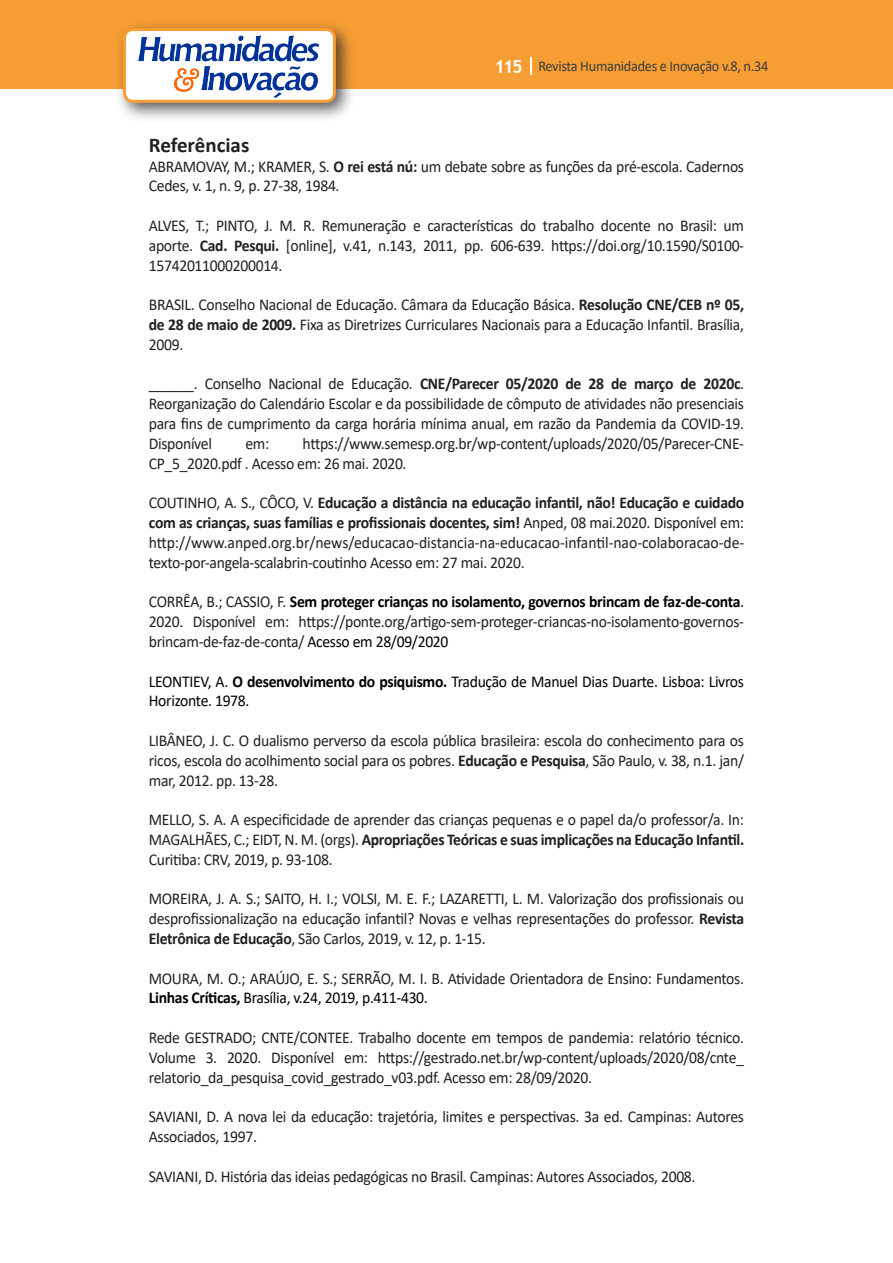
<style>
.page{position:relative;width:893px;height:1263px;background:#fff}
.page>*{position:absolute;margin:0;border:0;box-sizing:border-box;transform-origin:0 0}
.Titulo_2{font:700 21px "Calibri";color:#231f20}
.texto{font:16.5px/19.8px "Calibri";letter-spacing:-.02em;color:#231f20;text-align:justify;scale:.95 1}
.texto-2{font:16.5px/19.8px "Calibri";letter-spacing:-.02em;color:#000;scale:.95 1}
.t1{font:15px "Calibri";letter-spacing:-.02em;color:#3e3e3f;scale:.95 1}
.s1{font-family:"Trebuchet MS";font-weight:700;font-size:18px;color:#fff}
.s2{font-weight:700}
.s3{font-weight:700;color:#000}
.s4{color:#000}
</style>
<div class="page">
<div style="left:0;top:0;width:893px;height:88px;background:#f69e34"></div>
<svg style="left:530px;top:57px;width:2px;height:18px"></svg>
<div style="left:115px;top:20px;width:241px;height:103px;background:#231f20;opacity:.75"></div>
<div style="left:125px;top:30px;width:209px;height:71px;background:#fff;border-radius:9px"></div>
<img style="left:138px;top:35px;width:181px;height:62px">
<div style="left:123px;top:28px;width:213px;height:75px;border:3px solid #f69e34;border-radius:9px"></div>
<p class="t1" style="left:495px;top:56px;width:290px"><span class="s1">115</span> Revista Humanidades e Inovação v.8, n.34</p>
<p class="Titulo_2" style="left:149px;top:130px;width:102px">Referências</p>
<p class="texto" style="left:149px;top:156px;width:628px">ABRAMOVAY, M.; KRAMER, S. <span class="s2">O rei está nú:</span> um debate sobre as funções da pré-escola. Cadernos<br>Cedes, v. 1, n. 9, p. 27-38, 1984.</p>
<p class="texto" style="left:149px;top:215px;width:628px">ALVES, T.; PINTO, J. M. R. Remuneração e características do trabalho docente no Brasil: um aporte. <span class="s2">Cad. Pesqui.</span> [online], v.41, n.143, 2011, pp. 606-639. https://doi.org/10.1590/S0100- 15742011000200014.</p>
<p class="texto" style="left:149px;top:294px;width:628px">BRASIL. Conselho Nacional de Educação. Câmara da Educação Básica. <span class="s2">Resolução CNE/CEB nº 05, de 28 de maio de 2009.</span> Fixa as Diretrizes Curriculares Nacionais para a Educação Infantil. Brasília, 2009.</p>
<p class="texto" style="left:149px;top:374px;width:628px">______. Conselho Nacional de Educação. <span class="s2">CNE/Parecer 05/2020 de 28 de março de 2020c</span>.<br>Reorganização do Calendário Escolar e da possibilidade de cômputo de atividades não presenciais para fins de cumprimento da carga horária mínima anual, em razão da Pandemia da COVID-19.<br>Disponível</p>
<p class="texto" style="left:149px;top:433px;width:628px;text-indent:154px">https://www.semesp.org.br/wp-content/uploads/2020/05/Parecer-CNE-<br>CP_5_2020.pdf . Acesso em: 26 mai. 2020.</p>
<p class="texto" style="left:149px;top:492px;width:628px">COUTINHO, A. S., CÔCO, V. <span class="s2">Educação a distância na educação infantil, não! Educação e cuidado com as crianças, suas famílias e profissionais docentes, sim!</span> Anped, 08 mai.2020. Disponível em: http://www.anped.org.br/news/educacao-distancia-na-educacao-infantil-nao-colaboracao-de&shy;texto-por-angela-scalabrin-coutinho Acesso em: 27 mai. 2020.</p>
<p class="texto" style="left:149px;top:591px;width:628px">CORRÊA, B.; CASSIO, F. <span class="s3">Sem proteger crianças no isolamento, governos brincam de faz-de-conta</span><span class="s4">.<br></span>2020. Disponível em: https://ponte.org/artigo-sem-proteger-criancas-no-isolamento-governos&shy;brincam-de-faz-de-conta/ <span class="s4">Acesso em 28/09/2020</span></p>
<p class="texto-2" style="left:149px;top:671px;width:628px">LEONTIEV, A. <span class="s2">O desenvolvimento do psiquismo.</span> Tradução de Manuel Dias Duarte. Lisboa: Livros<br>Horizonte. 1978.</p>
<p class="texto" style="left:149px;top:730px;width:628px">LIBÂNEO, J. C. O dualismo perverso da escola pública brasileira: escola do conhecimento para os ricos, escola do acolhimento social para os pobres. <span class="s2">Educação e Pesquisa</span>, São Paulo, v. 38, n.1. jan/ mar, 2012. pp. 13-28.</p>
<p class="texto" style="left:149px;top:809px;width:628px">MELLO, S. A. A especificidade de aprender das crianças pequenas e o papel da/o professor/a. In:<br>MAGALHÃES, C.; EIDT, N. M. (orgs). <span class="s2">Apropriações Teóricas e suas implicações na Educação Infantil.<br></span>Curitiba: CRV, 2019, p. 93-108.</p>
<p class="texto" style="left:149px;top:888px;width:628px">MOREIRA, J. A. S.; SAITO, H. I.; VOLSI, M. E. F.; LAZARETTI, L. M. Valorização dos profissionais ou desprofissionalização na educação infantil? Novas e velhas representações do professor. <span class="s2">Revista Eletrônica de Educação</span>, São Carlos, 2019, v. 12, p. 1-15.</p>
<p class="texto" style="left:149px;top:968px;width:628px">MOURA, M. O.; ARAÚJO, E. S.; SERRÃO, M. I. B. Atividade Orientadora de Ensino: Fundamentos.<br><span class="s3">Linhas Críticas,</span> <span class="s4">Brasília, v.24, 2019, p.411-430.</span></p>
<p class="texto" style="left:149px;top:1027px;width:628px">Rede GESTRADO; CNTE/CONTEE. Trabalho docente em tempos de pandemia: relatório técnico.<br>Volume 3. 2020. Disponível em: https://gestrado.net.br/wp-content/uploads/2020/08/cnte_ relatorio_da_pesquisa_covid_gestrado_v03.pdf. Acesso em: 28/09/2020.</p>
<p class="texto" style="left:149px;top:1106px;width:628px">SAVIANI, D. A nova lei da educação: trajetória, limites e perspectivas. 3a ed. Campinas: Autores<br>Associados, 1997.</p>
<p class="texto" style="left:149px;top:1166px;width:577px">SAVIANI, D. História das ideias pedagógicas no Brasil. Campinas: Autores Associados, 2008.</p>
<p class="texto" style="left:245px;top:433px;width:27px">em:</p>
</div>
